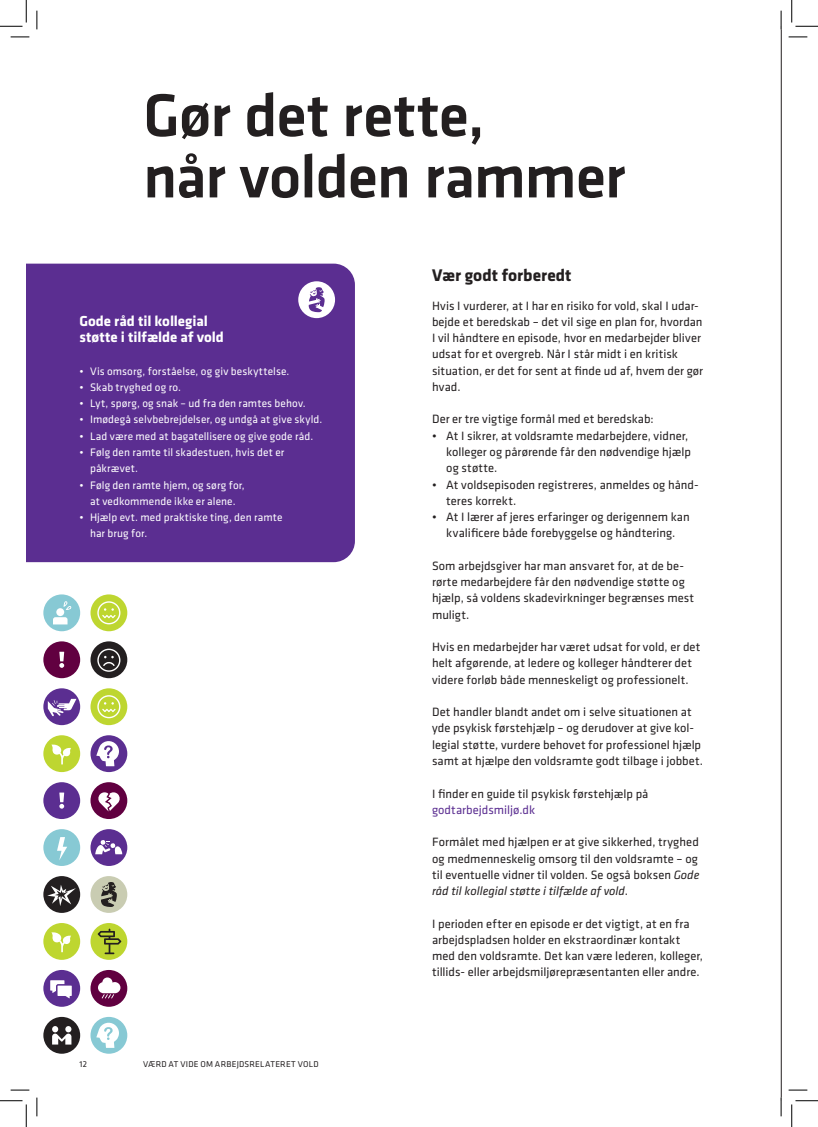
<style>
.page{position:relative;width:818px;height:1127px;background:#fff}
.page>*{position:absolute;margin:0;border:0;box-sizing:border-box;transform-origin:0 0}
.Rubrik-1{font:500 62.5px/61.2px "Klavika";letter-spacing:-.015em;color:#231f20}
.Rubrik-3{font:700 17.5px "Klavika";color:#231f20}
.Boksrubrik{font:700 15px "Klavika";letter-spacing:-.005em;color:#fff}
.Brød{font:12.5px/16.2px "Klavika";color:#231f20}
.Brød-indryk{font:12.5px/16.2px "Klavika";color:#231f20}
.Boksbrød-punktopst{font:11.25px/16.2px "Klavika";letter-spacing:.01em;color:#fff}
.t1{font:8.75px "Klavika Basic";letter-spacing:.025em;color:#231f20}
.s1{color:#5b2e91}
.s2{font-style:italic}
</style>
<div class="page">
<div style="left:26px;top:263px;width:329px;height:299px;background:#5b2e91"></div>
<div style="left:43px;top:641px;width:37px;height:37px;background:#610040;border-radius:50%"></div>
<svg style="left:59px;top:651px;width:5px;height:16px"></svg>
<div style="left:43px;top:594px;width:37px;height:37px;background:#87c9d4;border-radius:50%"></div>
<svg style="left:53px;top:601px;width:18px;height:23px"></svg>
<div style="left:90px;top:594px;width:37px;height:37px;background:#bed630;border-radius:50%"></div>
<svg style="left:97px;top:601px;width:23px;height:23px"></svg>
<div style="left:90px;top:875px;width:37px;height:37px;background:#c9ccb2;border-radius:50%"></div>
<svg style="left:101px;top:882px;width:16px;height:24px"></svg>
<div style="left:298px;top:281px;width:37px;height:37px;background:#fff;border-radius:50%"></div>
<svg style="left:309px;top:287px;width:16px;height:25px"></svg>
<div style="left:43px;top:688px;width:37px;height:37px;background:#5b2e91;border-radius:50%"></div>
<svg style="left:48px;top:698px;width:28px;height:18px"></svg>
<div style="left:90px;top:969px;width:37px;height:37px;background:#610040;border-radius:50%"></div>
<svg style="left:98px;top:977px;width:22px;height:21px"></svg>
<div style="left:90px;top:1016px;width:37px;height:37px;background:#87c9d4;border-radius:50%"></div>
<svg style="left:96px;top:1022px;width:23px;height:25px"></svg>
<div style="left:90px;top:828px;width:37px;height:37px;background:#5b2e91;border-radius:50%"></div>
<svg style="left:95px;top:840px;width:27px;height:14px"></svg>
<div style="left:43px;top:828px;width:37px;height:37px;background:#87c9d4;border-radius:50%"></div>
<svg style="left:57px;top:837px;width:10px;height:23px"></svg>
<div style="left:43px;top:922px;width:37px;height:37px;background:#bed630;border-radius:50%"></div>
<svg style="left:51px;top:932px;width:20px;height:19px"></svg>
<div style="left:43px;top:735px;width:37px;height:36px;background:#bed630;border-radius:50%"></div>
<svg style="left:51px;top:744px;width:20px;height:20px"></svg>
<div style="left:90px;top:735px;width:37px;height:36px;background:#5b2e91;border-radius:50%"></div>
<svg style="left:96px;top:741px;width:23px;height:25px"></svg>
<svg style="left:90px;top:922px;width:37px;height:37px"></svg>
<svg style="left:98px;top:928px;width:23px;height:25px"></svg>
<div style="left:90px;top:688px;width:37px;height:37px;background:#bed630;border-radius:50%"></div>
<svg style="left:97px;top:695px;width:23px;height:23px"></svg>
<div style="left:43px;top:875px;width:37px;height:37px;background:#231f20;border-radius:50%"></div>
<svg style="left:47px;top:885px;width:29px;height:20px"></svg>
<div style="left:43px;top:969px;width:37px;height:37px;background:#5b2e91;border-radius:50%"></div>
<svg style="left:50px;top:980px;width:22px;height:18px"></svg>
<div style="left:43px;top:782px;width:37px;height:36px;background:#5b2e91;border-radius:50%"></div>
<svg style="left:59px;top:792px;width:5px;height:16px"></svg>
<div style="left:90px;top:641px;width:37px;height:37px;background:#231f20;border-radius:50%"></div>
<svg style="left:97px;top:648px;width:23px;height:23px"></svg>
<div style="left:90px;top:782px;width:37px;height:36px;background:#610040;border-radius:50%"></div>
<svg style="left:98px;top:792px;width:22px;height:19px"></svg>
<div style="left:43px;top:1016px;width:37px;height:37px;background:#231f20;border-radius:50%"></div>
<svg style="left:52px;top:1025px;width:6px;height:7px"></svg>
<svg style="left:65px;top:1025px;width:6px;height:7px"></svg>
<svg style="left:52px;top:1033px;width:19px;height:11px"></svg>
<hr style="left:781px;top:26px;width:1px;height:1074px;background:#231f20">
<svg style="left:11px;top:36px;width:18px;height:2px"></svg>
<svg style="left:788px;top:36px;width:19px;height:2px"></svg>
<svg style="left:11px;top:1089px;width:18px;height:1px"></svg>
<svg style="left:788px;top:1089px;width:19px;height:1px"></svg>
<svg style="left:36px;top:11px;width:2px;height:18px"></svg>
<svg style="left:36px;top:1097px;width:2px;height:18px"></svg>
<svg style="left:780px;top:11px;width:2px;height:18px"></svg>
<svg style="left:780px;top:1097px;width:2px;height:18px"></svg>
<svg style="left:0;top:0;width:27px;height:27px"></svg>
<svg style="left:0;top:1100px;width:27px;height:26px"></svg>
<svg style="left:791px;top:0;width:27px;height:27px"></svg>
<svg style="left:791px;top:1100px;width:27px;height:26px"></svg>
<p class="Rubrik-1" style="left:143px;top:83px;width:484px">Gør det rette,<br>når volden rammer</p>
<p class="Boksrubrik" style="left:79px;top:310px;width:130px">Gode råd til kollegial</p>
<p class="Boksrubrik" style="left:79px;top:326px;width:146px">støtte i tilfælde af vold</p>
<p class="Boksbrød-punktopst" style="left:79px;top:362px;width:211px">• Vis omsorg, forståelse, og giv beskyttelse.</p>
<p class="Boksbrød-punktopst" style="left:79px;top:378px;width:103px">• Skab tryghed og ro.</p>
<p class="Boksbrød-punktopst" style="left:79px;top:395px;width:228px">• Lyt, spørg, og snak – ud fra den ramtes behov.</p>
<p class="Boksbrød-punktopst" style="left:79px;top:411px;width:244px">• Imødegå selvbebrejdelser, og undgå at give skyld.</p>
<p class="Boksbrød-punktopst" style="left:79px;top:427px;width:235px">• Lad være med at bagatellisere og give gode råd.</p>
<p class="Boksbrød-punktopst" style="left:90px;top:443px;width:196px;text-indent:-11px">• Følg den ramte til skadestuen, hvis det er påkrævet.</p>
<p class="Boksbrød-punktopst" style="left:79px;top:476px;width:167px;text-align:center">• Følg den ramte hjem, og sørg for, at vedkommende ikke er alene.</p>
<p class="Boksbrød-punktopst" style="left:90px;top:508px;width:194px;text-indent:-11px">• Hjælp evt. med praktiske ting, den ramte har brug for.</p>
<p class="t1" style="left:79px;top:1058px;width:9px">12</p>
<p class="t1" style="left:143px;top:1058px;width:177px">VÆRD AT VIDE OM ARBEJDSRELATERET VOLD</p>
<p class="Rubrik-3" style="left:432px;top:262px;width:141px">Vær godt forberedt</p>
<p class="Brød" style="left:432px;top:297px;width:273px">Hvis I vurderer, at I har en risiko for vold, skal I udar&shy;bejde et beredskab – det vil sige en plan for, hvordan I vil håndtere en episode, hvor en medarbejder bliver udsat for et overgreb. Når I står midt i en kritisk situation, er det for sent at finde ud af, hvem der gør hvad.</p>
<p class="Brød" style="left:432px;top:410px;width:223px">Der er tre vigtige formål med et beredskab:</p>
<p class="Brød-indryk" style="left:446px;top:427px;width:246px;text-indent:-14px">• At I sikrer, at voldsramte medarbejdere, vidner, kolleger og pårørende får den nødvendige hjælp og støtte.</p>
<p class="Brød-indryk" style="left:446px;top:475px;width:254px;text-indent:-14px">• At voldsepisoden registreres, anmeldes og hånd&shy;teres korrekt.</p>
<p class="Brød-indryk" style="left:432px;top:508px;width:259px;text-align:center">• At I lærer af jeres erfaringer og derigennem kan kvalificere både forebyggelse og håndtering.</p>
<p class="Brød" style="left:432px;top:557px;width:264px">Som arbejdsgiver har man ansvaret for, at de be&shy;rørte medarbejdere får den nødvendige støtte og hjælp, så voldens skadevirkninger begrænses mest muligt.</p>
<p class="Brød" style="left:432px;top:638px;width:270px">Hvis en medarbejder har været udsat for vold, er det helt afgørende, at ledere og kolleger håndterer det videre forløb både menneskeligt og professionelt.</p>
<p class="Brød" style="left:432px;top:703px;width:273px">Det handler blandt andet om i selve situationen at yde psykisk førstehjælp – og derudover at give kol&shy;legial støtte, vurdere behovet for professionel hjælp samt at hjælpe den voldsramte godt tilbage i jobbet.</p>
<p class="Brød" style="left:432px;top:784px;width:218px">I finder en guide til psykisk førstehjælp på <span class="s1">godtarbejdsmiljø.dk</span></p>
<p class="Brød" style="left:432px;top:833px;width:269px;text-align:justify">Formålet med hjælpen er at give sikkerhed, tryghed og medmenneskelig omsorg til den voldsramte – og til eventuelle vidner til volden. Se også boksen <span class="s2">Gode råd til kollegial støtte i tilfælde af vold</span>.</p>
<p class="Brød" style="left:432px;top:914px;width:273px">I perioden efter en episode er det vigtigt, at en fra arbejdspladsen holder en ekstraordinær kontakt med den voldsramte. Det kan være lederen, kolleger, tillids- eller arbejdsmiljørepræsentanten eller andre.</p>
</div>
